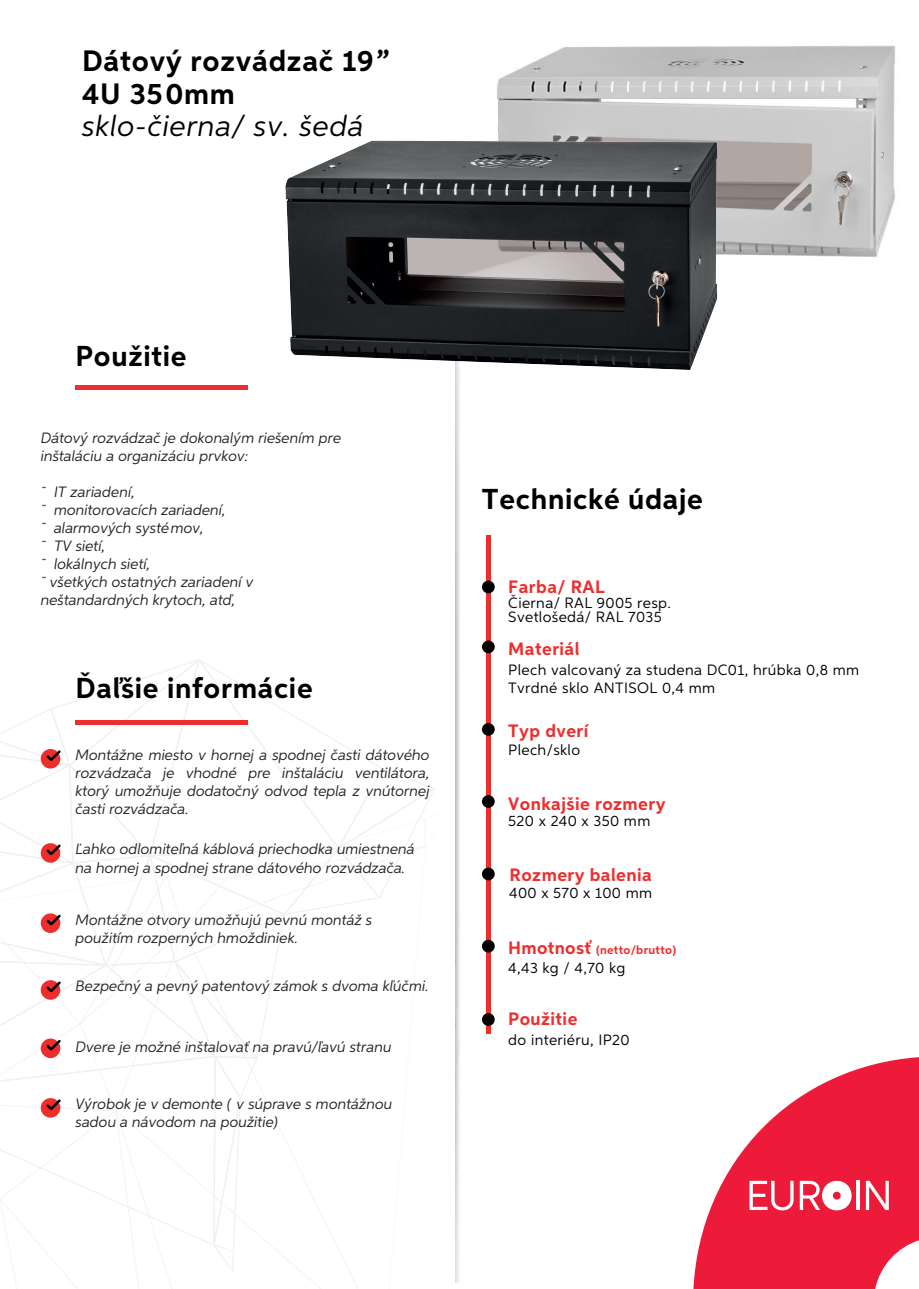
<style>
.page{position:relative;width:919px;height:1289px;background:#fff}
.page>*{position:absolute;margin:0;border:0;box-sizing:border-box;transform-origin:0 0}
.t1{font:700 29.55px/33px "Aspira";letter-spacing:.025em;color:#000}
.t2{font:italic 29.55px "Aspira";letter-spacing:.025em;color:#000}
.t3{font:700 28.95px "Aspira";letter-spacing:.025em;color:#000001}
.t4{font:700 18px "Aspira";letter-spacing:.025em;color:#ee2d2d}
.t5{font:italic 15px/18px "Aspira";color:#231f20}
.t6{font:15px/14.1px "Aspira";letter-spacing:.025em;color:#000001}
.t7{font:700 12px "Aspira";letter-spacing:.025em;color:#ee2d2d}
.s1{font-size:18px}
</style>
<div class="page">
<img style="left:496px;top:45px;width:399px;height:212px">
<hr style="left:486px;top:534px;width:4px;height:499px;background:#ee2d2d">
<div style="left:482px;top:580px;width:12px;height:13px;background:#000001;border-radius:50%"></div>
<div style="left:482px;top:640px;width:12px;height:13px;background:#000001;border-radius:50%"></div>
<div style="left:482px;top:723px;width:12px;height:12px;background:#000001;border-radius:50%"></div>
<div style="left:482px;top:795px;width:12px;height:12px;background:#000001;border-radius:50%"></div>
<div style="left:482px;top:867px;width:12px;height:13px;background:#000001;border-radius:50%"></div>
<div style="left:482px;top:939px;width:12px;height:13px;background:#000001;border-radius:50%"></div>
<div style="left:482px;top:1013px;width:12px;height:12px;background:#000001;border-radius:50%"></div>
<svg style="left:0;top:385px;width:461px;height:898px"></svg>
<svg style="left:693px;top:1057px;width:225px;height:231px;fill:#ed1a3a"></svg>
<svg style="left:865px;top:1180px;width:23px;height:29px"></svg>
<svg style="left:749px;top:1173px;width:102px;height:37px"></svg>
<svg style="left:855px;top:1180px;width:4px;height:29px"></svg>
<img style="left:270px;top:126px;width:469px;height:261px">
<h1 class="t1" style="left:82px;top:45px;width:309px">Dátový rozvádzač 19”<br>4U 350mm</h1>
<h1 class="t2" style="left:82px;top:108px;width:283px">sklo-čierna/ sv. šedá</h1>
<h2 class="t3" style="left:76px;top:339px;width:112px">Použitie</h2>
<p class="t5" style="left:41px;top:428px;width:302px">Dátový rozvádzač je dokonalým riešením pre inštaláciu a organizáciu prvkov:</p>
<p class="t5" style="left:41px;top:482px;width:214px">˜ IT zariadení,<br>˜ monitorovacích zariadení,<br>˜ alarmových systémov,<br>˜ TV sietí,<br>˜ lokálnych sietí,<br>˜ všetkých ostatných zariadení v neštandardných krytoch, atď,</p>
<h2 class="t3" style="left:76px;top:670px;width:238px">Ďaľšie informácie</h2>
<p class="t5" style="left:76px;top:745px;width:355px;text-align:justify">Montážne miesto v hornej a spodnej časti dátového rozvádzača je vhodné pre inštaláciu ventilátora, ktorý umožňuje dodatočný odvod tepla z vnútornej časti rozvádzača.</p>
<p class="t5" style="left:76px;top:839px;width:341px;line-height:18.5px">Ľahko odlomiteľná káblová priechodka umiestnená na hornej a spodnej strane dátového rozvádzača.</p>
<p class="t5" style="left:76px;top:910px;width:298px">Montážne otvory umožňujú pevnú montáž s použitím rozperných hmoždiniek.</p>
<p class="t5" style="left:76px;top:977px;width:354px">Bezpečný a pevný patentový zámok s dvoma kľúčmi.</p>
<p class="t5" style="left:76px;top:1037px;width:317px">Dvere je možné inštalovať na pravú/ľavú stranu</p>
<p class="t5" style="left:76px;top:1094px;width:318px;line-height:18.5px">Výrobok je v demonte ( v súprave s montážnou sadou a návodom na použitie)</p>
<h2 class="t3" style="left:482px;top:481px;width:222px">Technické údaje</h2>
<p class="t4" style="left:508px;top:575px;width:98px">Farba/ RAL</p>
<p class="t6" style="left:508px;top:596px;width:164px">Čierna/ RAL 9005 resp.<br>Svetlošedá/ RAL 7035</p>
<p class="t4" style="left:508px;top:638px;width:73px">Materiál</p>
<p class="t6" style="left:508px;top:660px;width:352px;line-height:18.1px">Plech valcovaný za studena DC01, hrúbka 0,8 mm<br>Tvrdné sklo ANTISOL 0,4 mm</p>
<p class="t4" style="left:508px;top:719px;width:82px">Typ dverí</p>
<p class="t6" style="left:508px;top:742px;width:73px">Plech/sklo</p>
<p class="t4" style="left:508px;top:792px;width:159px">Vonkajšie rozmery</p>
<p class="t6" style="left:508px;top:813px;width:144px">520 x 240 x 350 mm</p>
<p class="t4" style="left:509px;top:863px;width:144px">Rozmery balenia</p>
<p class="t6" style="left:509px;top:885px;width:145px">400 x 570 x 100 mm</p>
<p class="t7" style="left:508px;top:942px;width:169px"><span class="s1">Hmotnosť</span> (netto/brutto)</p>
<p class="t6" style="left:508px;top:960px;width:119px">4,43 kg / 4,70 kg</p>
<p class="t4" style="left:508px;top:1008px;width:71px">Použitie</p>
<p class="t6" style="left:508px;top:1032px;width:123px">do interiéru, IP20</p>
</div>
